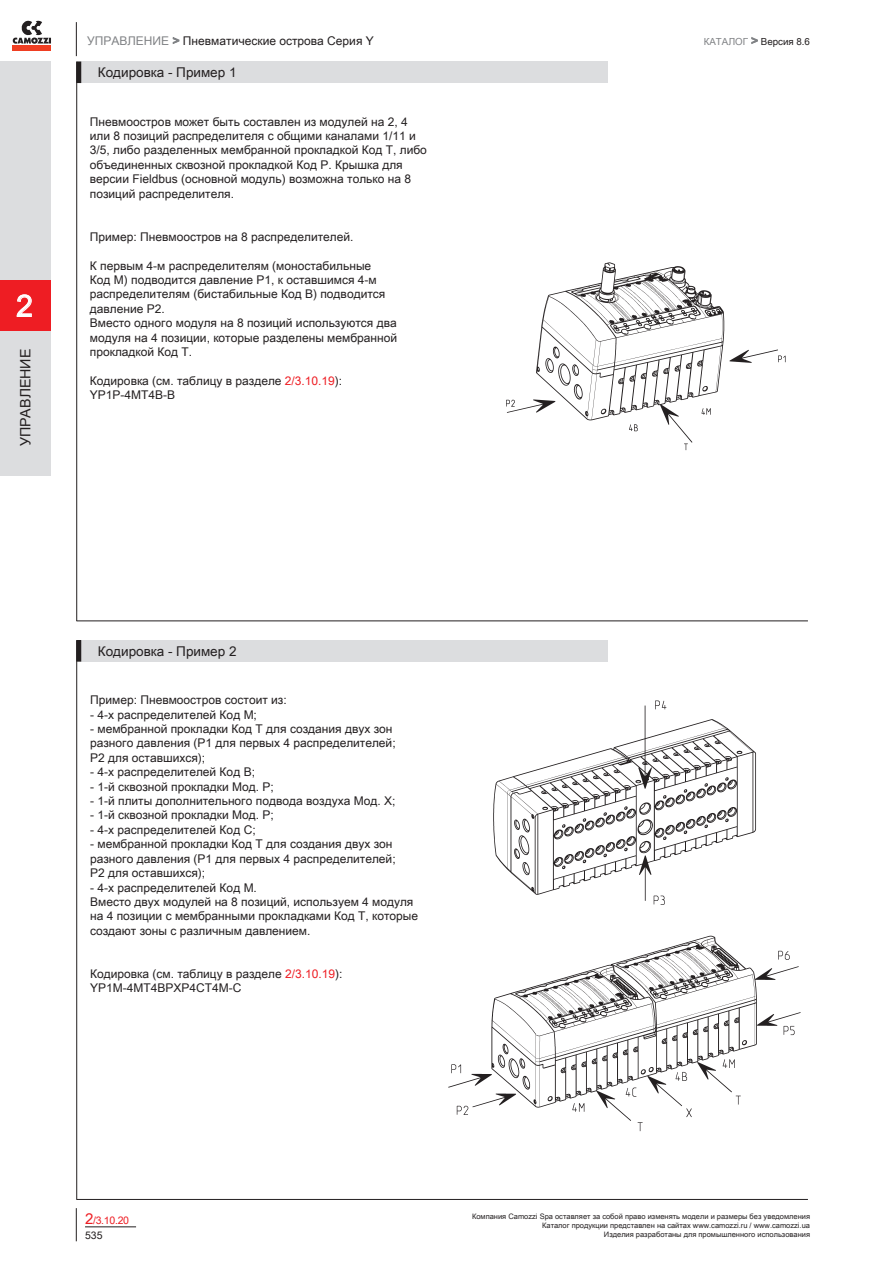
<style>
.page{position:relative;width:893px;height:1263px;background:#fff}
.page>*{position:absolute;margin:0;border:0;box-sizing:border-box;transform-origin:0 0}
.t1{font:30px "Arial Unicode MS";color:#fff}
.t2{font:14.25px "Arial Unicode MS";color:#231f20}
.t3{font:13.5px "Arial Unicode MS";color:#231f20}
.t4{font:12px/14.4px "Arial Unicode MS";color:#231f20}
.t5{font:10.5px "Arial Unicode MS";color:#ee1d23}
.t6{font:10.5px "Arial Unicode MS";color:#231f20}
.t7{font:9.75px "Arial Unicode MS";color:#231f20}
.t8{font:7.5px/9px "Arial Unicode MS";color:#231f20;text-align:right}
.s1{color:#808285}
.s2{color:#ee1d23}
.s3{font-size:12px;color:#808285}
.s4{font-size:15px}
</style>
<div class="page">
<svg style="left:751px;top:37px;width:7px;height:7px"></svg>
<svg style="left:13px;top:21px;width:38px;height:23px"></svg>
<div style="left:13px;top:45px;width:38px;height:5px;background:#ef3e22"></div>
<div style="left:0;top:62px;width:51px;height:414px;background:#dcdddf"></div>
<div style="left:0;top:281px;width:51px;height:50px;background:#ee1d23"></div>
<svg style="left:17px;top:294px;width:15px;height:23px"></svg>
<svg style="left:173px;top:37px;width:7px;height:7px"></svg>
<hr style="left:76px;top:1208px;width:1px;height:33px;background:#231f20">
<hr style="left:76px;top:22px;width:1px;height:34px;background:#231f20">
<hr style="left:85px;top:1226px;width:51px;height:1px;background:#231f20">
<hr style="left:77px;top:621px;width:731px;height:1px;background:#231f20">
<hr style="left:77px;top:1199px;width:731px;height:1px;background:#231f20">
<img style="left:506px;top:262px;width:280px;height:189px">
<img style="left:448px;top:700px;width:353px;height:432px">
<div style="left:77px;top:62px;width:531px;height:21px;background:#dcdddf"></div>
<div style="left:77px;top:62px;width:4px;height:21px;border:1px solid #231f20"></div>
<div style="left:77px;top:640px;width:531px;height:21px;background:#dcdddf"></div>
<div style="left:77px;top:640px;width:4px;height:21px;border:1px solid #231f20"></div>
<hr style="left:76px;top:62px;width:1px;height:559px;background:#231f20">
<hr style="left:76px;top:640px;width:1px;height:559px;background:#231f20">
<h1 class="t1" style="left:16px;top:284px;width:18px">2</h1>
<p class="t2" style="left:15px;top:446px;width:99px;rotate:-90deg">УПРАВЛЕНИЕ</p>
<p class="t4" style="left:87px;top:33px;width:288px"><span class="s1">УПРАВЛЕНИЕ &gt;</span> Пневматические острова Серия Y</p>
<p class="t3" style="left:98px;top:63px;width:140px">Кодировка - Пример 1</p>
<p class="t4" style="left:90px;top:114px;width:338px">Пневмоостров может быть составлен из модулей на 2, 4 или 8 позиций распределителя с общими каналами 1/11 и 3/5, либо разделенных мембранной прокладкой Код Т, либо объединенных сквозной прокладкой Код Р. Крышка для версии Fieldbus (основной модуль) возможна только на 8 позиций распределителя.</p>
<p class="t4" style="left:90px;top:229px;width:265px">Пример: Пневмоостров на 8 распределителей.</p>
<p class="t4" style="left:90px;top:258px;width:309px">К первым 4-м распределителям (моностабильные<br>Код М) подводится давление Р1, к оставшимся 4-м распределителям (бистабильные Код В) подводится давление Р2.<br>Вместо одного модуля на 8 позиций используются два модуля на 4 позиции, которые разделены мембранной прокладкой Код Т.</p>
<p class="t4" style="left:90px;top:373px;width:254px">Кодировка (см. таблицу в разделе <span class="s2">2/3.10.19</span>):<br>YP1P-4MT4B-B</p>
<p class="t3" style="left:98px;top:641px;width:140px">Кодировка - Пример 2</p>
<p class="t4" style="left:90px;top:692px;width:198px">Пример: Пневмоостров состоит из:</p>
<p class="t4" style="left:90px;top:707px;width:168px">- 4-х распределителей Код М;</p>
<p class="t4" style="left:90px;top:721px;width:307px">- мембранной прокладки Код Т для создания двух зон разного давления (Р1 для первых 4 распределителей;<br>Р2 для оставшихся);</p>
<p class="t4" style="left:90px;top:764px;width:166px">- 4-х распределителей Код В;</p>
<p class="t4" style="left:90px;top:779px;width:185px">- 1-й сквозной прокладки Мод. P;</p>
<p class="t4" style="left:90px;top:793px;width:307px">- 1-й плиты дополнительного подвода воздуха Мод. X;</p>
<p class="t4" style="left:90px;top:808px;width:185px">- 1-й сквозной прокладки Мод. P;</p>
<p class="t4" style="left:90px;top:822px;width:167px">- 4-х распределителей Код С;</p>
<p class="t4" style="left:90px;top:836px;width:307px">- мембранной прокладки Код Т для создания двух зон разного давления (Р1 для первых 4 распределителей;<br>Р2 для оставшихся);</p>
<p class="t4" style="left:90px;top:880px;width:330px">- 4-х распределителей Код М.<br>Вместо двух модулей на 8 позиций, используем 4 модуля на 4 позиции с мембранными прокладками Код Т, которые создают зоны с различным давлением.</p>
<p class="t4" style="left:90px;top:966px;width:254px">Кодировка (см. таблицу в разделе <span class="s2">2/3.10.19</span>):<br>YP1M-4MT4BPXP4CT4M-C</p>
<p class="t7" style="left:704px;top:34px;width:108px"><span class="s1">КАТАЛОГ</span> <span class="s3">&gt;</span> Версия 8.6</p>
<p class="t5" style="left:85px;top:1212px;width:46px"><span class="s4">2</span>/3.10.20</p>
<p class="t6" style="left:85px;top:1227px;width:19px">535</p>
<p class="t8" style="left:472px;top:1212px;width:339px">Компания Camozzi Spa оставляет за собой право изменять модели и размеры без уведомления<br>Каталог продукции представлен на сайтах www.camozzi.ru / www.camozzi.ua<br>Изделия разработаны для промышленного использования</p>
</div>
